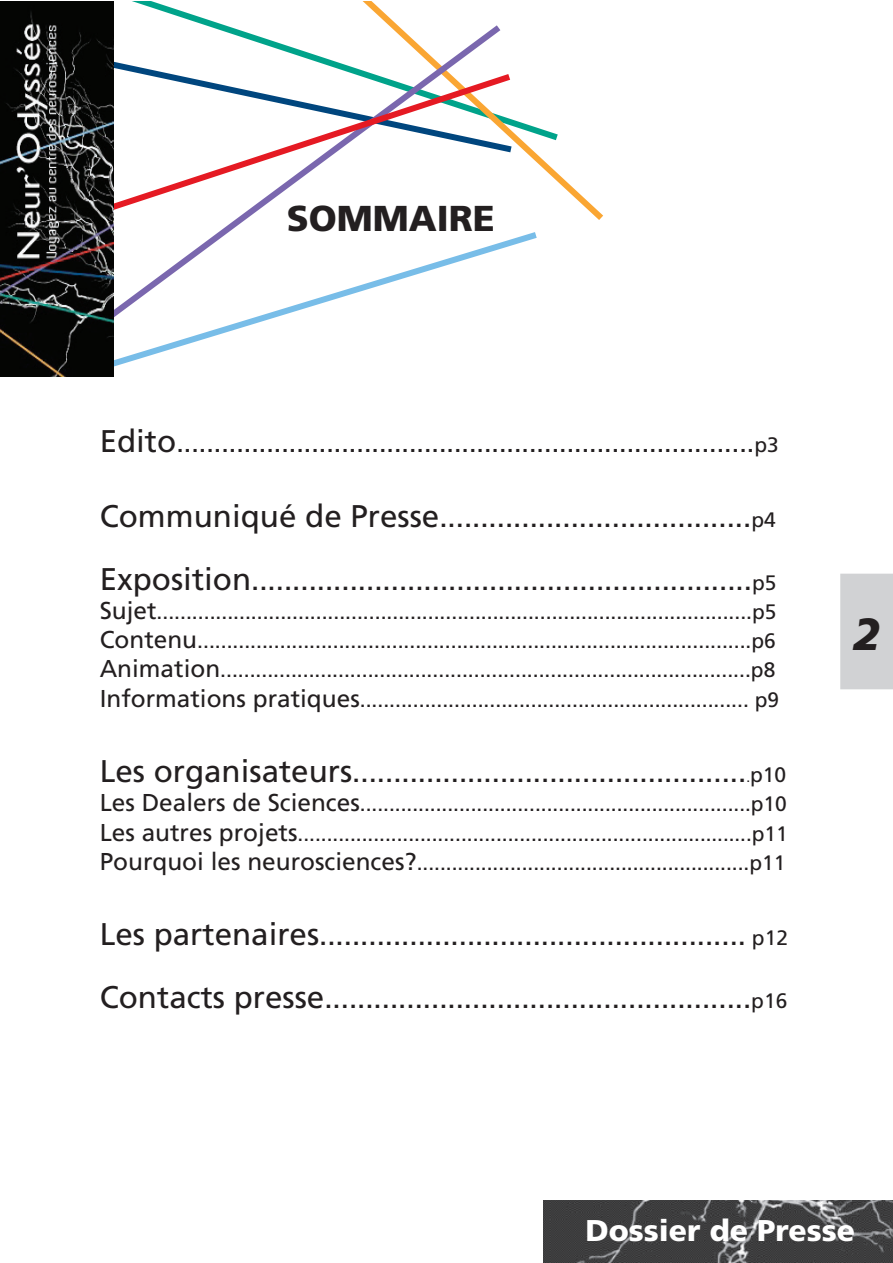
<style>
.page{position:relative;width:893px;height:1263px;background:#fff}
.page>*{position:absolute;margin:0;border:0;box-sizing:border-box;transform-origin:0 0}
.t1{font:italic 900 45px "Frutiger";color:#231f20}
.t2{font:900 36px "Frutiger";color:#231f20}
.t3{font:900 30px "Frutiger";color:#fff}
.t4{font:29.55px/62.7px "Frutiger";color:#231f20}
.t5{font:27px "Frutiger";color:#231f20}
.t6{font:21.15px/29.2px "Frutiger";color:#231f20}
.t7{font:21px/29.2px "Frutiger";color:#231f20;text-align:justify}
.s1{font-size:31.35px}
.s2{font-size:20.85px}
.s3{font-size:24.45px}
.s4{font-size:13.5px}
.s5{font-size:21px}
.s6{font-size:20.7px}
</style>
<div class="page">
<svg style="left:132px;top:1px;width:72px;height:18px"></svg>
<svg style="left:204px;top:1px;width:399px;height:219px"></svg>
<svg style="left:114px;top:19px;width:393px;height:50px"></svg>
<svg style="left:114px;top:69px;width:403px;height:158px"></svg>
<svg style="left:73px;top:227px;width:464px;height:150px"></svg>
<img style="left:543px;top:1201px;width:349px;height:62px">
<img style="left:0;top:1px;width:114px;height:375px">
<div style="left:840px;top:574px;width:52px;height:115px;background:#d1d2d4;border:2px solid #d1d2d4"></div>
<h2 class="t2" style="left:287px;top:197px;width:210px">SOMMAIRE</h2>
<p class="t5" style="left:100px;top:426px;width:680px"><span class="s1">Edito</span>.............................................................................<span class="s2">p3</span></p>
<h3 class="t4" style="left:100px;top:485px;width:678px"><span class="s1">Communiqué de Presse</span>......................................<span class="s2">p4<br></span><span class="s1">Exposition</span>.............................................................<span class="s2">p5</span></h3>
<p class="t6" style="left:100px;top:597px;width:681px"><span class="s3">Sujet</span>.....................................................................................................<span class="s2">p5<br></span><span class="s3">Contenu</span>.............................................................................................<span class="s2">.p6<br></span><span class="s3">Animation</span>..........................................................................................<span class="s2">p8<br></span><span class="s3">Informations pratiques</span>.................................................................. <span class="s2">p9</span></p>
<h3 class="t4" style="left:100px;top:740px;width:688px"><span class="s1">Les organisateurs</span>................................................<span class="s4">.</span><span class="s5">p10</span></h3>
<p class="t7" style="left:100px;top:789px;width:690px"><span class="s3">Les Dealers de Sciences</span>.................................................................<span class="s6">..</span><span class="s2">p10<br></span><span class="s3">Les autres projets</span>.................................................................<span class="s6">.............</span><span class="s2">p11<br></span><span class="s3">Pourquoi les neurosciences?</span>.........................................................<span class="s2">p11</span></p>
<h3 class="t4" style="left:100px;top:903px;width:690px"><span class="s1">Les partenaires</span>.................................................... <span class="s2">p12<br></span><span class="s1">Contacts presse</span>....................................................<span class="s2">p16</span></h3>
<h1 class="t1" style="left:853px;top:608px;width:29px">2</h1>
<h3 class="t3" style="left:585px;top:1212px;width:271px">Dossier de Presse</h3>
</div>
